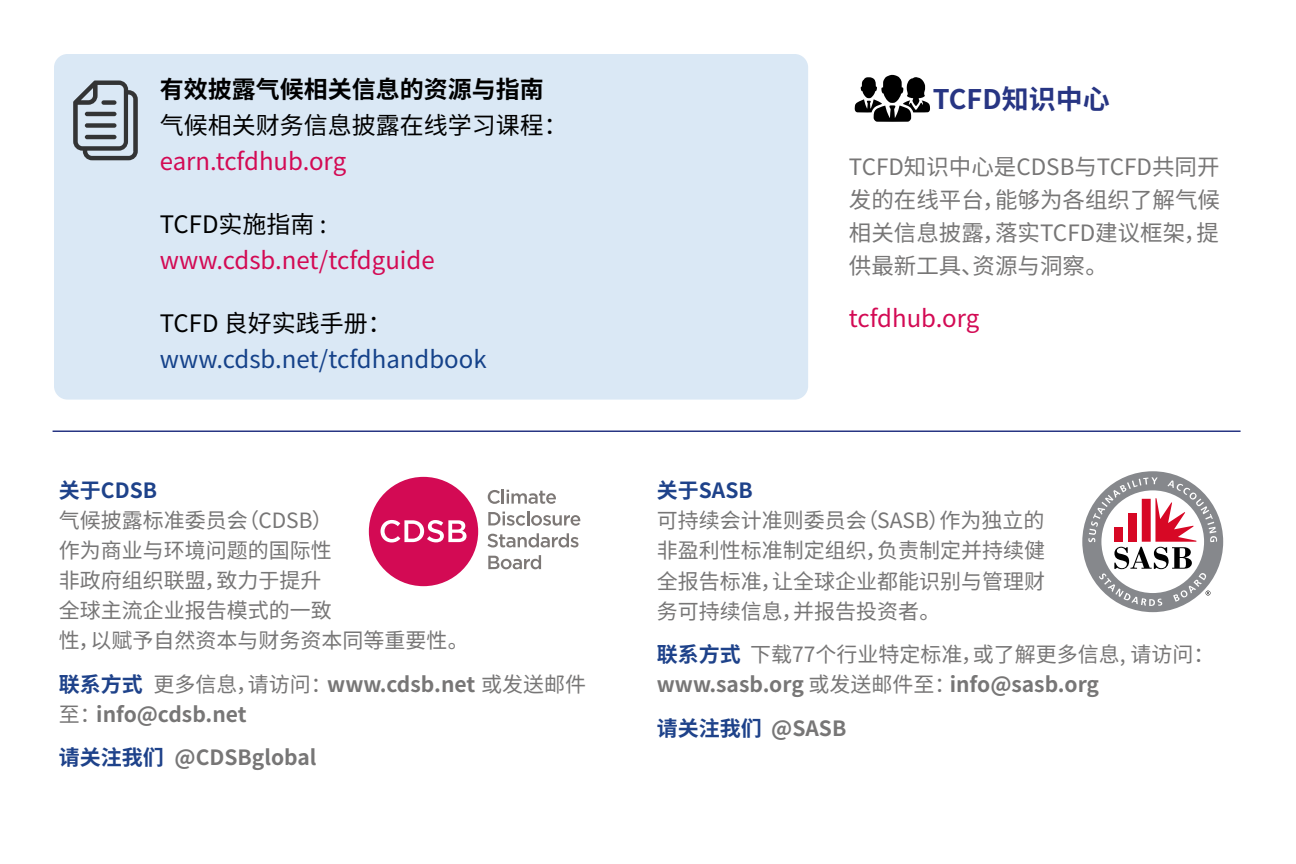
<style>
.page{position:relative;width:1296px;height:864px;background:#fff}
.page>*{position:absolute;margin:0;border:0;box-sizing:border-box;transform-origin:0 0}
.t1{font:700 27px "Source Han Sans CN";color:#273583}
.t2{font:24px "Source Han Sans CN";color:#d30a54}
.t3{font:24px "Source Han Sans CN";color:#000}
.t4{font:24px "Source Han Sans CN";color:#15428a}
.t5{font:700 24px "Source Han Sans CN";color:#000}
.t6{font:22.5px/33px "Source Han Sans CN";color:#777676;text-align:justify}
.t7{font:21px/30px "Source Han Sans CN";color:#777676}
.t8{font:700 21px/30px "Source Han Sans CN";color:#777676}
.t9{font:700 21px "Source Han Sans CN";color:#1e428a}
.s1{color:#1e428a}
.s2{font-weight:400}
.s3{font-weight:700;color:#1e428a}
.s4{font-weight:700}
.s5{color:#777676}
</style>
<div class="page">
<div style="left:54px;top:54px;width:754px;height:346px;background:#dae8f5;border-radius:14px"></div>
<svg style="left:855px;top:75px;width:75px;height:47px"></svg>
<svg style="left:73px;top:81px;width:65px;height:79px"></svg>
<div style="left:369px;top:477px;width:109px;height:109px;background:#d30a54;border-radius:50%"></div>
<svg style="left:381px;top:520px;width:86px;height:22px"></svg>
<svg style="left:488px;top:490px;width:68px;height:14px"></svg>
<svg style="left:488px;top:511px;width:92px;height:15px"></svg>
<svg style="left:487px;top:533px;width:92px;height:15px"></svg>
<svg style="left:488px;top:555px;width:53px;height:14px"></svg>
<hr style="left:53px;top:430px;width:1188px;height:2px;background:#273583">
<svg style="left:1082px;top:471px;width:141px;height:141px"></svg>
<p class="t5" style="left:160px;top:76px;width:385px">有效披露气候相关信息的资源与指南</p>
<p class="t3" style="left:160px;top:112px;width:409px">气候相关财务信息披露在线学习课程：</p>
<p class="t2" style="left:160px;top:148px;width:188px">earn.tcfdhub.org</p>
<p class="t3" style="left:160px;top:211px;width:168px">TCFD实施指南 :</p>
<p class="t2" style="left:160px;top:247px;width:276px">www.cdsb.net/tcfdguide</p>
<p class="t3" style="left:160px;top:310px;width:234px">TCFD 良好实践手册：</p>
<p class="t4" style="left:160px;top:346px;width:328px">www.cdsb.net/tcfdhandbook</p>
<p class="t9" style="left:59px;top:479px;width:100px">关于CDSB</p>
<p class="t7" style="left:59px;top:506px;width:411px">气候披露标准委员会（CDSB）<br>作为商业与环境问题的国际性<br>非政府组织联盟，致力于提升<br>全球主流企业报告模式的一致<br>性，以赋予自然资本与财务资本同等重要性。</p>
<p class="t8" style="left:59px;top:670px;width:529px"><span class="s1">联系方式</span><span class="s2">更多信息，请访问：</span>www.cdsb.net <span class="s2">或发送邮件至：</span>info@cdsb.net</p>
<p class="t8" style="left:59px;top:743px;width:259px"><span class="s1">请关注我们</span> @CDSBglobal</p>
<p class="t1" style="left:933px;top:84px;width:178px">TCFD知识中心</p>
<p class="t6" style="left:849px;top:150px;width:373px">TCFD知识中心是CDSB与TCFD共同开发的在线平台，能够为各组织了解气候相关信息披露，落实TCFD建议框架，提供最新工具、资源与洞察。</p>
<p class="t2" style="left:849px;top:305px;width:132px">tcfdhub.org</p>
<p class="t9" style="left:657px;top:479px;width:97px">关于SASB</p>
<p class="t7" style="left:657px;top:506px;width:390px;text-align:justify">可持续会计准则委员会（SASB）作为独立的非盈利性标准制定组织，负责制定并持续健全报告标准，让全球企业都能识别与管理财务可持续信息，并报告投资者。</p>
<p class="t7" style="left:657px;top:640px;width:559px"><span class="s3">联系方式</span> 下载77个行业特定标准，或了解更多信息, 请访问：<span class="s4">www.sasb.org</span> 或发送邮件至：<span class="s4">info@sasb.org</span></p>
<p class="t9" style="left:657px;top:716px;width:191px">请关注我们 <span class="s5">@SASB</span></p>
</div>
